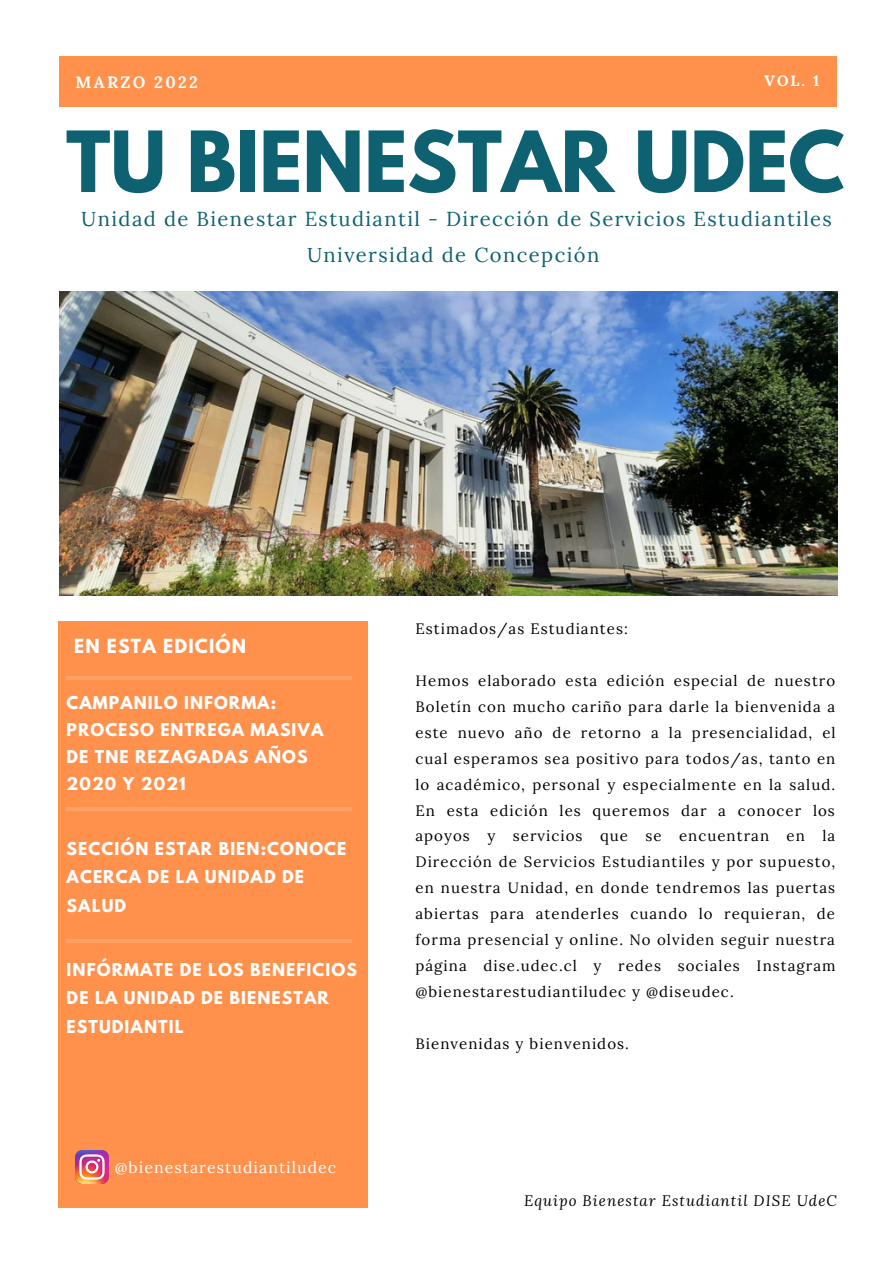
<style>
.page{position:relative;width:894px;height:1264px;background:#fff}
.page>*{position:absolute;margin:0;border:0;box-sizing:border-box;transform-origin:0 0}
.t1{font:700 74.55px "League Spartan";color:#0e6171}
.t2{font:20.25px "Lora";letter-spacing:.07em;color:#0e6171}
.t3{font:700 17.25px "League Spartan";letter-spacing:.07em;color:#fff}
.t4{font:700 16.35px "Lora";letter-spacing:.14em;color:#fff}
.t5{font:700 15.75px/28.2px "League Spartan";letter-spacing:.07em;color:#fff}
.t6{font:15.75px "Lora";letter-spacing:.07em;color:#fff}
.t7{font:15px/26px "Lora";letter-spacing:.07em;color:#000;text-align:justify}
.t8{font:italic 15px "Lora";letter-spacing:.07em;color:#000}
.t9{font:700 14.85px "Lora";color:#fff}
</style>
<div class="page">
<div style="left:59px;top:56px;width:777px;height:51px;background:#ff914d"></div>
<div style="left:59px;top:620px;width:308px;height:587px;background:#ff914d"></div>
<hr style="left:66px;top:676px;width:285px;height:4px;background:#ffa066">
<hr style="left:66px;top:807px;width:285px;height:3px;background:#fff">
<hr style="left:66px;top:939px;width:285px;height:3px;background:#fff">
<img style="left:60px;top:292px;width:777px;height:304px">
<img style="left:75px;top:1150px;width:33px;height:33px">
<p class="t4" style="left:75px;top:71px;width:124px">MARZO 2022</p>
<p class="t9" style="left:764px;top:71px;width:56px">VOL. 1</p>
<p class="t1" style="left:66px;top:125px;width:779px">TU BIENESTAR UDEC</p>
<p class="t2" style="left:81px;top:206px;width:752px">Unidad de Bienestar Estudiantil - Dirección de Servicios Estudiantiles</p>
<p class="t2" style="left:307px;top:242px;width:294px">Universidad de Concepción</p>
<p class="t3" style="left:74px;top:637px;width:173px">EN ESTA EDICIÓN</p>
<p class="t5" style="left:67px;top:690px;width:258px;line-height:27px">CAMPANILO INFORMA:<br>PROCESO ENTREGA MASIVA<br>DE TNE REZAGADAS AÑOS<br>2020 Y 2021</p>
<p class="t5" style="left:67px;top:836px;width:281px">SECCIÓN ESTAR BIEN:CONOCE<br>ACERCA DE LA UNIDAD DE<br>SALUD</p>
<p class="t5" style="left:67px;top:957px;width:292px">INFÓRMATE DE LOS BENEFICIOS<br>DE LA UNIDAD DE BIENESTAR<br>ESTUDIANTIL</p>
<p class="t6" style="left:115px;top:1156px;width:223px">@bienestarestudiantiludec</p>
<p class="t7" style="left:415px;top:615px;width:214px">Estimados/as Estudiantes:</p>
<p class="t7" style="left:415px;top:667px;width:421px">Hemos elaborado esta edición especial de nuestro Boletín con mucho cariño para darle la bienvenida a este nuevo año de retorno a la presencialidad, el cual esperamos sea positivo para todos/as, tanto en lo académico, personal y especialmente en la salud.<br>En esta edición les queremos dar a conocer los apoyos y servicios que se encuentran en la Dirección de Servicios Estudiantiles y por supuesto, en nuestra Unidad, en donde tendremos las puertas abiertas para atenderles cuando lo requieran, de forma presencial y online. No olviden seguir nuestra página dise.udec.cl y redes sociales Instagram @bienestarestudiantiludec y @diseudec.</p>
<p class="t7" style="left:415px;top:1030px;width:215px">Bienvenidas y bienvenidos.</p>
<p class="t8" style="left:524px;top:1190px;width:314px">Equipo Bienestar Estudiantil DISE UdeC</p>
</div>
